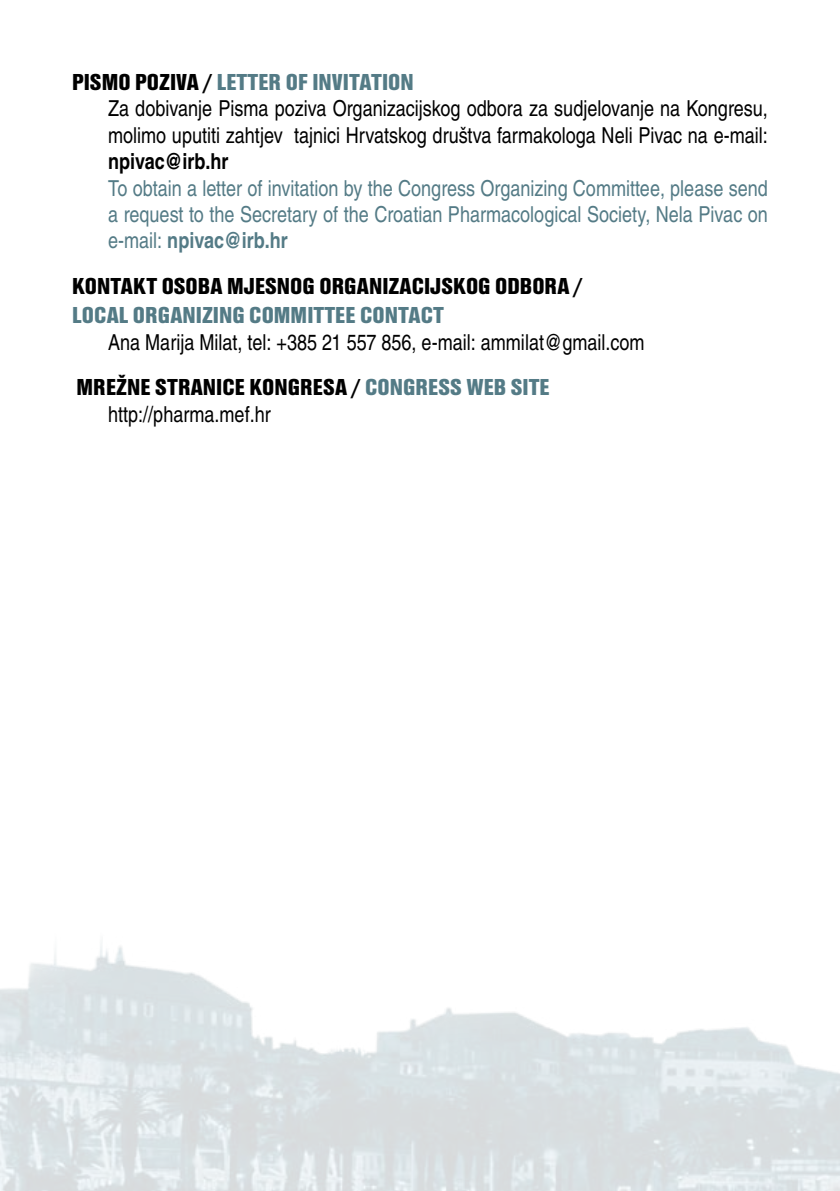
<style>
.page{position:relative;width:840px;height:1191px;background:#fff}
.page>*{position:absolute;margin:0;border:0;box-sizing:border-box;transform-origin:0 0}
.t1{font:24px "Nimbus San TOT Bla Con";color:#000}
.t2{font:24px "Nimbus San TOT Bla Con";color:#547b86}
.t3{font:22px/26.4px "Nimbus San LOT Reg Con";color:#000}
.t4{font:22px/26.4px "Nimbus San LOT Reg Con";color:#547b86}
.t5{font:22px "Nimbus San LOT Bol Con";color:#547b86}
.t6{font:22px "Nimbus San LOT Bol Con";color:#000}
.s1{color:#000}
.s2{font-family:"Nimbus San LOT Reg Con"}
.s3{color:#547b86}
</style>
<div class="page">
<img style="left:0;top:943px;width:839px;height:248px">
<p class="t2" style="left:72px;top:69px;width:343px"><span class="s1">PISMO POZIVA /</span> LETTER OF INVITATION</p>
<p class="t3" style="left:108px;top:96px;width:661px">Za dobivanje Pisma poziva Organizacijskog odbora za sudjelovanje na Kongresu, molimo uputiti zahtjev tajnici Hrvatskog društva farmakologa Neli Pivac na e-mail:</p>
<p class="t6" style="left:108px;top:148px;width:122px">npivac@irb.hr</p>
<p class="t4" style="left:108px;top:175px;width:661px">To obtain a letter of invitation by the Congress Organizing Committee, please send a request to the Secretary of the Croatian Pharmacological Society, Nela Pivac on</p>
<p class="t5" style="left:108px;top:227px;width:181px"><span class="s2">e-mail:</span> npivac@irb.hr</p>
<p class="t1" style="left:72px;top:273px;width:512px">KONTAKT OSOBA MJESNOG ORGANIZACIJSKOG ODBORA /</p>
<p class="t2" style="left:72px;top:302px;width:373px">LOCAL ORGANIZING COMMITTEE CONTACT</p>
<p class="t3" style="left:108px;top:329px;width:537px">Ana Marija Milat, tel: +385 21 557 856, e-mail: ammilat@gmail.com</p>
<p class="t1" style="left:76px;top:374px;width:474px">MREŽNE STRANICE KONGRESA / <span class="s3">CONGRESS WEB SITE</span></p>
<p class="t3" style="left:108px;top:401px;width:164px">http://pharma.mef.hr</p>
</div>
